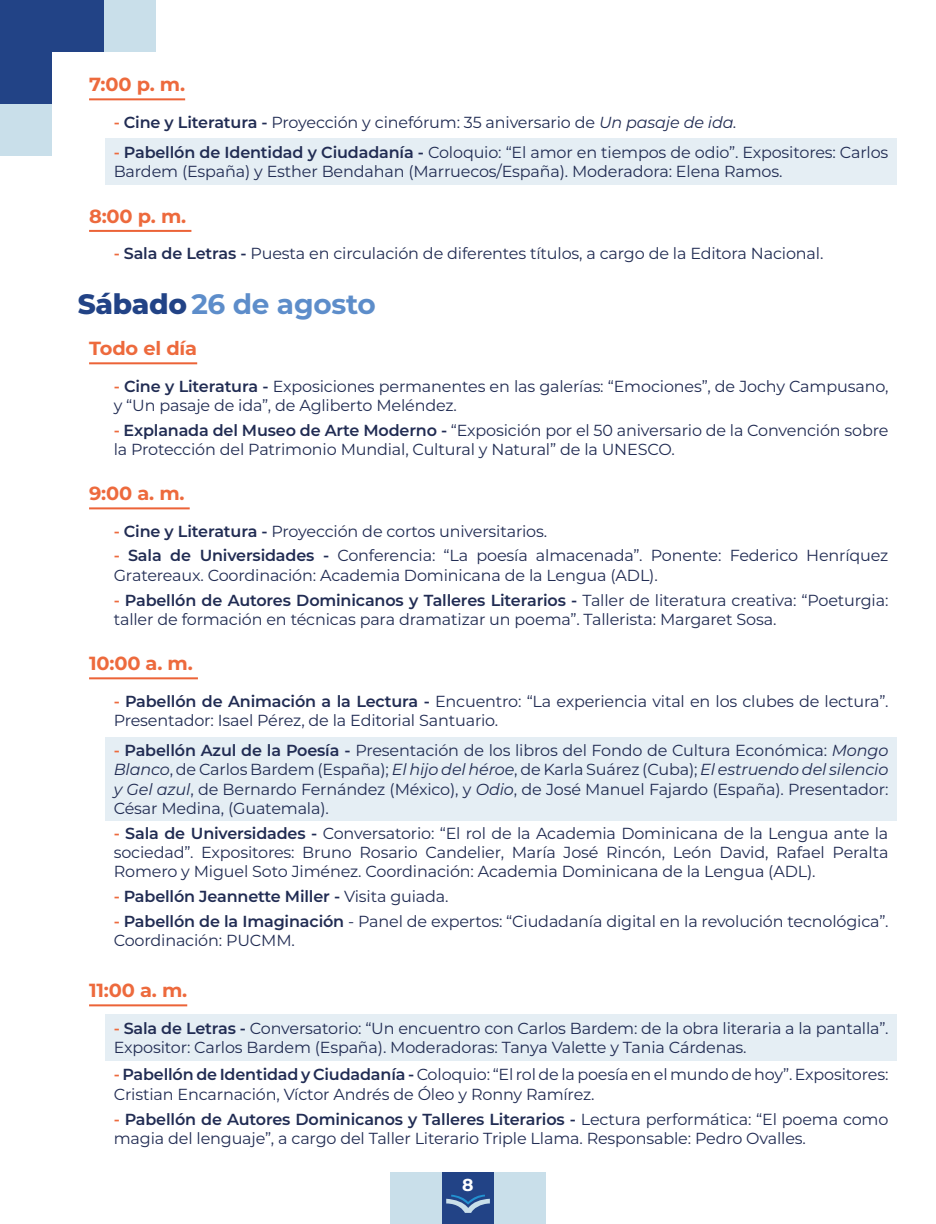
<style>
.page{position:relative;width:936px;height:1224px;background:#fff}
.page>*{position:absolute;margin:0;border:0;box-sizing:border-box;transform-origin:0 0}
.t1{font:700 28px "Montserrat";letter-spacing:-.01em;color:#5d8dca}
.t2{font:700 19px "Montserrat";letter-spacing:-.01em;color:#ed6a3d}
.t3{font:700 17.2px "Montserrat";color:#fff}
.t4{font:16px/19.2px "Montserrat";letter-spacing:-.01em;color:#212c53}
.t5{font:600 16px "Montserrat";letter-spacing:-.01em;color:#212c53}
.s1{font-weight:600;color:#ed6a3d}
.s2{font-weight:600}
.s3{font-style:italic}
.s4{font-weight:800;color:#224386}
.s5{color:#ed6a3d}
.s6{font-weight:400}
</style>
<div class="page">
<div style="left:105px;top:138px;width:791px;height:46px;background:#e5eef4"></div>
<div style="left:105px;top:737px;width:791px;height:84px;background:#e5eef4"></div>
<div style="left:105px;top:1014px;width:791px;height:46px;background:#e5eef4"></div>
<div style="left:0;top:0;width:52px;height:52px;background:#224386"></div>
<div style="left:52px;top:0;width:52px;height:52px;background:#224386"></div>
<div style="left:104px;top:0;width:52px;height:52px;background:#c9dfea"></div>
<div style="left:0;top:52px;width:52px;height:52px;background:#224386"></div>
<div style="left:0;top:104px;width:52px;height:52px;background:#c9dfea"></div>
<div style="left:390px;top:1172px;width:52px;height:52px;background:#c9dfea"></div>
<div style="left:442px;top:1172px;width:52px;height:52px;background:#224386"></div>
<div style="left:494px;top:1172px;width:52px;height:52px;background:#c9dfea"></div>
<svg style="left:446px;top:1194px;width:44px;height:19px"></svg>
<hr style="left:89px;top:98px;width:96px;height:2px;background:#ec6337">
<hr style="left:89px;top:230px;width:102px;height:2px;background:#ec6337">
<hr style="left:89px;top:362px;width:108px;height:2px;background:#ec6337">
<hr style="left:89px;top:507px;width:101px;height:2px;background:#ec6337">
<hr style="left:89px;top:677px;width:109px;height:2px;background:#ec6337">
<hr style="left:89px;top:1004px;width:98px;height:2px;background:#ec6337">
<p class="t2" style="left:89px;top:71px;width:98px">7:00 p. m.</p>
<p class="t4" style="left:114px;top:112px;width:625px"><span class="s1">-</span> <span class="s2">Cine y Literatura -</span> Proyección y cinefórum: 35 aniversario de <span class="s3">Un pasaje de ida.</span></p>
<p class="t4" style="left:114px;top:142px;width:776px"><span class="s1">-</span> <span class="s2">Pabellón de Identidad y Ciudadanía -</span> Coloquio: “El amor en tiempos de odio”. Expositores: Carlos<br>Bardem (España) y Esther Bendahan (Marruecos/España). Moderadora: Elena Ramos.</p>
<p class="t2" style="left:89px;top:202px;width:99px">8:00 p. m.</p>
<p class="t4" style="left:114px;top:243px;width:711px"><span class="s1">-</span> <span class="s2">Sala de Letras -</span> Puesta en circulación de diferentes títulos, a cargo de la Editora Nacional.</p>
<h1 class="t1" style="left:78px;top:284px;width:300px"><span class="s4">Sábado</span> 26 de agosto</h1>
<p class="t2" style="left:89px;top:335px;width:110px">Todo el día</p>
<p class="t4" style="left:114px;top:376px;width:776px"><span class="s1">-</span> <span class="s2">Cine y Literatura -</span> Exposiciones permanentes en las galerías: “Emociones”, de Jochy Campusano, y “Un pasaje de ida”, de Agliberto Meléndez.</p>
<p class="t4" style="left:114px;top:420px;width:776px"><span class="s1">-</span> <span class="s2">Explanada del Museo de Arte Moderno -</span> “Exposición por el 50 aniversario de la Convención sobre la Protección del Patrimonio Mundial, Cultural y Natural” de la UNESCO.</p>
<p class="t2" style="left:89px;top:480px;width:97px">9:00 a. m.</p>
<p class="t4" style="left:114px;top:521px;width:435px"><span class="s1">-</span> <span class="s2">Cine y Literatura -</span> Proyección de cortos universitarios.</p>
<p class="t4" style="left:114px;top:546px;width:776px"><span class="s1">-</span> <span class="s2">Sala de Universidades -</span> Conferencia: “La poesía almacenada”. Ponente: Federico Henríquez<br>Gratereaux. Coordinación: Academia Dominicana de la Lengua (ADL).</p>
<p class="t4" style="left:114px;top:590px;width:776px"><span class="s1">-</span> <span class="s2">Pabellón de Autores Dominicanos y Talleres Literarios -</span> Taller de literatura creativa: “Poeturgia: taller de formación en técnicas para dramatizar un poema”. Tallerista: Margaret Sosa.</p>
<p class="t2" style="left:89px;top:650px;width:105px">10:00 a. m.</p>
<p class="t4" style="left:114px;top:691px;width:776px"><span class="s1">-</span> <span class="s2">Pabellón de Animación a la Lectura -</span> Encuentro: “La experiencia vital en los clubes de lectura”.<br>Presentador: Isael Pérez, de la Editorial Santuario.</p>
<p class="t4" style="left:114px;top:740px;width:776px;text-align:justify"><span class="s1">-</span> <span class="s2">Pabellón Azul de la Poesía -</span> Presentación de los libros del Fondo de Cultura Económica: <span class="s3">Mongo Blanco</span>, de Carlos Bardem (España); <span class="s3">El hijo del héroe</span>, de Karla Suárez (Cuba); <span class="s3">El estruendo del silencio y Gel azul</span>, de Bernardo Fernández (México), y <span class="s3">Odio</span>, de José Manuel Fajardo (España). Presentador:<br>César Medina, (Guatemala).</p>
<p class="t4" style="left:114px;top:823px;width:776px;text-align:justify"><span class="s1">-</span> <span class="s2">Sala de Universidades -</span> Conversatorio: “El rol de la Academia Dominicana de la Lengua ante la sociedad”. Expositores: Bruno Rosario Candelier, María José Rincón, León David, Rafael Peralta Romero y Miguel Soto Jiménez. Coordinación: Academia Dominicana de la Lengua (ADL).</p>
<p class="t5" style="left:114px;top:885px;width:336px"><span class="s5">-</span> Pabellón Jeannette Miller - <span class="s6">Visita guiada.</span></p>
<p class="t4" style="left:114px;top:911px;width:776px"><span class="s1">-</span> <span class="s2">Pabellón de la Imaginación</span> - Panel de expertos: “Ciudadanía digital en la revolución tecnológica”.<br>Coordinación: PUCMM.</p>
<p class="t2" style="left:89px;top:977px;width:100px">11:00 a. m.</p>
<p class="t4" style="left:114px;top:1018px;width:776px"><span class="s1">-</span> <span class="s2">Sala de Letras -</span> Conversatorio: “Un encuentro con Carlos Bardem: de la obra literaria a la pantalla”.<br>Expositor: Carlos Bardem (España). Moderadoras: Tanya Valette y Tania Cárdenas.</p>
<p class="t4" style="left:114px;top:1065px;width:776px"><span class="s1">-</span> <span class="s2">Pabellón de Identidad y Ciudadanía -</span> Coloquio: “El rol de la poesía en el mundo de hoy”. Expositores:<br>Cristian Encarnación, Víctor Andrés de Óleo y Ronny Ramírez.</p>
<p class="t4" style="left:114px;top:1109px;width:776px"><span class="s1">-</span> <span class="s2">Pabellón de Autores Dominicanos y Talleres Literarios -</span> Lectura performática: “El poema como magia del lenguaje”, a cargo del Taller Literario Triple Llama. Responsable: Pedro Ovalles.</p>
<p class="t3" style="left:462px;top:1172px;width:13px">8</p>
</div>
